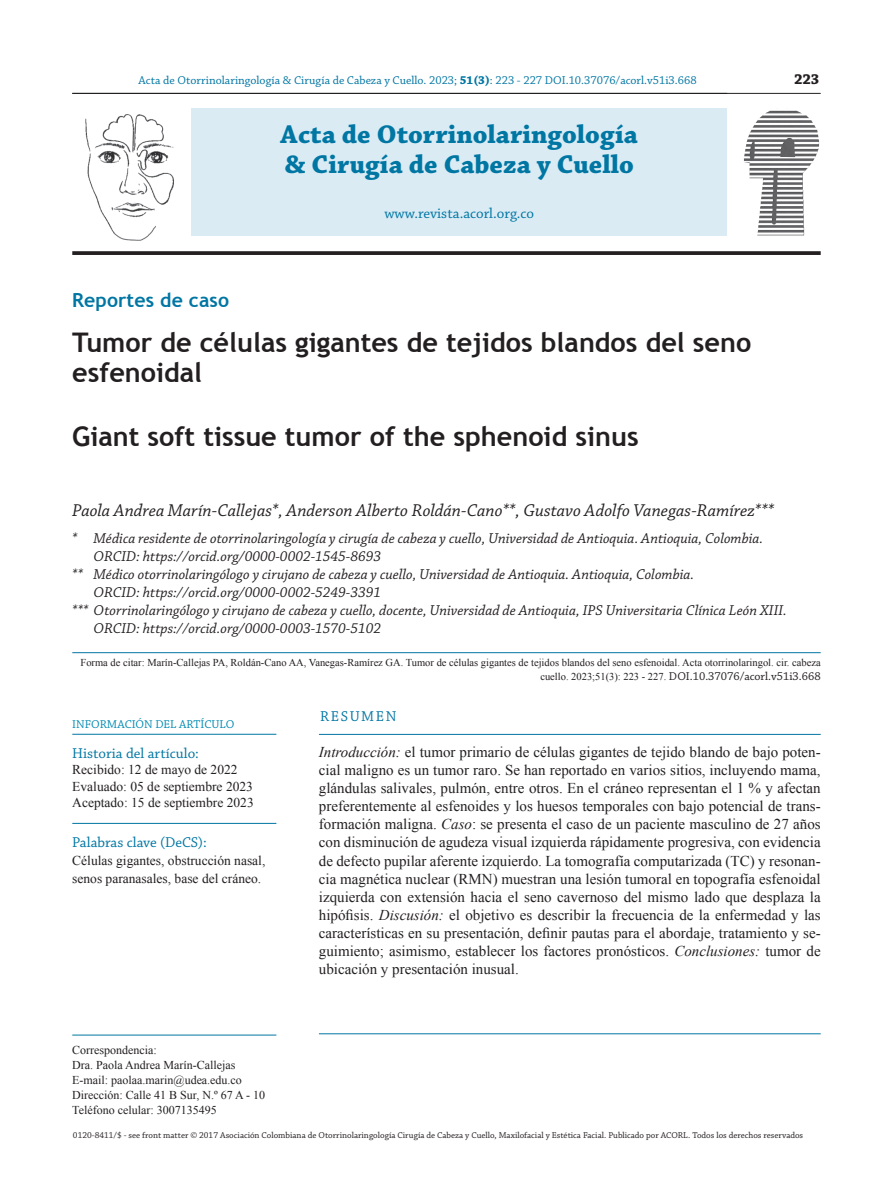
<style>
.page{position:relative;width:893px;height:1191px;background:#fff}
.page>*{position:absolute;margin:0;border:0;box-sizing:border-box;transform-origin:0 0}
.t1{font:700 27px/30px "Trebuchet MS";color:#231f20}
.t2{font:700 27px/30px "Chaparral Pro";color:#0076a3}
.t3{font:700 19.5px "Trebuchet MS";letter-spacing:.005em;color:#0076a3}
.t4{font:italic 18px "Chaparral Pro";color:#231f20}
.t5{font:15px/18px "Times New Roman";color:#231f20;text-align:justify}
.t6{font:italic 15px "Chaparral Pro";color:#231f20}
.t7{font:15px "Chaparral Pro";color:#0076a3}
.t8{font:15px "Chaparral Pro";letter-spacing:.105em;color:#0076a3}
.t9{font:700 15px "Chaparral Pro";color:#231f20}
.t10{font:13.5px/16.5px "Times New Roman";color:#231f20}
.t11{font:12px/15px "Times New Roman";color:#231f20}
.t12{font:12px "Chaparral Pro";color:#0076a3}
.t13{font:12px "Chaparral Pro";color:#231f20}
.t14{font:12px "Chaparral Pro";color:#008ab3}
.t15{font:10.5px "Times New Roman";color:#231f20}
.t16{font:9px "Chaparral Pro";color:#231f20}
.s1{font-weight:700}
.s2{font-weight:700;color:#fff}
.s3{color:#fff}
.s4{font-family:"Times New Roman";font-size:10.5px}
.s5{font-style:italic}
</style>
<div class="page">
<hr style="left:72px;top:93px;width:749px;height:1px;background:#231f20">
<hr style="left:319px;top:734px;width:502px;height:1px;background:#0076a3">
<div style="left:191px;top:108px;width:536px;height:128px;background:#daebf4"></div>
<img style="left:743px;top:110px;width:77px;height:125px">
<svg style="left:72px;top:251px;width:749px;height:4px;background:#302c2d"></svg>
<hr style="left:72px;top:734px;width:204px;height:1px;background:#0076a3">
<hr style="left:72px;top:823px;width:204px;height:1px;background:#0076a3">
<hr style="left:319px;top:1033px;width:502px;height:1px;background:#0076a3">
<hr style="left:72px;top:652px;width:749px;height:1px;background:#0076a3">
<hr style="left:72px;top:1034px;width:204px;height:1px;background:#0076a3">
<img style="left:85px;top:114px;width:89px;height:127px">
<p class="t12" style="left:139px;top:74px;width:617px">Acta de Otorrinolaringología &amp; Cirugía de Cabeza y Cuello. 2023; <span class="s1">51(3)</span>: 223 - 227 DOI.10.37076/acorl.v51i3.668<span class="s2">4(2)</span><span class="s3">: 92-99</span></p>
<p class="t9" style="left:794px;top:71px;width:27px">223</p>
<h1 class="t2" style="left:281px;top:121px;width:359px">Acta de Otorrinolaringología &amp; Cirugía de Cabeza y Cuello</h1>
<p class="t7" style="left:384px;top:205px;width:151px">www.revista.acorl.org.co</p>
<h2 class="t3" style="left:72px;top:288px;width:158px">Reportes de caso</h2>
<h1 class="t1" style="left:72px;top:327px;width:681px">Tumor de células gigantes de tejidos blandos del seno esfenoidal</h1>
<h1 class="t1" style="left:72px;top:421px;width:568px">Giant soft tissue tumor of the sphenoid sinus</h1>
<p class="t4" style="left:72px;top:500px;width:704px">Paola Andrea Marín-Callejas*, Anderson Alberto Roldán-Cano**, Gustavo Adolfo Vanegas-Ramírez***</p>
<p class="t6" style="left:72px;top:529px;width:692px">* Médica residente de otorrinolaringología y cirugía de cabeza y cuello, Universidad de Antioquia. Antioquia, Colombia.</p>
<p class="t6" style="left:94px;top:547px;width:289px">ORCID: https://orcid.org/0000-0002-1545-8693</p>
<p class="t6" style="left:72px;top:565px;width:623px">** Médico otorrinolaringólogo y cirujano de cabeza y cuello, Universidad de Antioquia. Antioquia, Colombia.</p>
<p class="t6" style="left:94px;top:583px;width:289px">ORCID: https://orcid.org/0000-0002-5249-3391</p>
<p class="t6" style="left:72px;top:601px;width:716px">*** Otorrinolaringólogo y cirujano de cabeza y cuello, docente, Universidad de Antioquia, IPS Universitaria Clínica León XIII.</p>
<p class="t6" style="left:94px;top:619px;width:289px">ORCID: https://orcid.org/0000-0003-1570-5102</p>
<p class="t15" style="left:81px;top:656px;width:742px">Forma de citar: Marín-Callejas PA, Roldán-Cano AA, Vanegas-Ramírez GA. Tumor de células gigantes de tejidos blandos del seno esfenoidal. Acta otorrinolaringol. cir. cabeza</p>
<p class="t13" style="left:540px;top:669px;width:282px"><span class="s4">cuello. 2023;51(3): 223 - 227.</span> DOI.10.37076/acorl.v51i3.668</p>
<p class="t14" style="left:72px;top:717px;width:164px">INFORMACIÓN DEL ARTÍCULO</p>
<p class="t7" style="left:72px;top:744px;width:128px">Historia del artículo:</p>
<p class="t10" style="left:72px;top:761px;width:183px">Recibido: 12 de mayo de 2022<br>Evaluado: 05 de septiembre 2023<br>Aceptado: 15 de septiembre 2023</p>
<p class="t7" style="left:72px;top:834px;width:136px">Palabras clave (DeCS):</p>
<p class="t10" style="left:72px;top:851px;width:195px;line-height:18px">Células gigantes, obstrucción nasal, senos paranasales, base del cráneo.</p>
<p class="t11" style="left:72px;top:1042px;width:194px">Correspondencia:<br>Dra. Paola Andrea Marín-Callejas<br>E-mail: paolaa.marin@udea.edu.co<br>Dirección: Calle 41 B Sur, N.º 67 A - 10<br>Teléfono celular: 3007135495</p>
<p class="t8" style="left:320px;top:708px;width:78px">RESUMEN</p>
<p class="t5" style="left:319px;top:743px;width:503px"><span class="s5">Introducción:</span> el tumor primario de células gigantes de tejido blando de bajo poten&shy;cial maligno es un tumor raro. Se han reportado en varios sitios, incluyendo mama, glándulas salivales, pulmón, entre otros. En el cráneo representan el 1 % y afectan preferentemente al esfenoides y los huesos temporales con bajo potencial de trans&shy;formación maligna. <span class="s5">Caso</span>: se presenta el caso de un paciente masculino de 27 años con disminución de agudeza visual izquierda rápidamente progresiva, con evidencia de defecto pupilar aferente izquierdo. La tomografía computarizada (TC) y resonan&shy;cia magnética nuclear (RMN) muestran una lesión tumoral en topografía esfenoidal izquierda con extensión hacia el seno cavernoso del mismo lado que desplaza la hipófisis. <span class="s5">Discusión:</span> el objetivo es describir la frecuencia de la enfermedad y las características en su presentación, definir pautas para el abordaje, tratamiento y se&shy;guimiento; asimismo, establecer los factores pronósticos. <span class="s5">Conclusiones:</span> tumor de ubicación y presentación inusual.</p>
<p class="t16" style="left:73px;top:1130px;width:732px">0120-8411/$ - see front matter © 2017 Asociación Colombiana de Otorrinolaringología Cirugía de Cabeza y Cuello, Maxilofacial y Estética Facial. Publicado por ACORL. Todos los derechos reservados</p>
</div>
